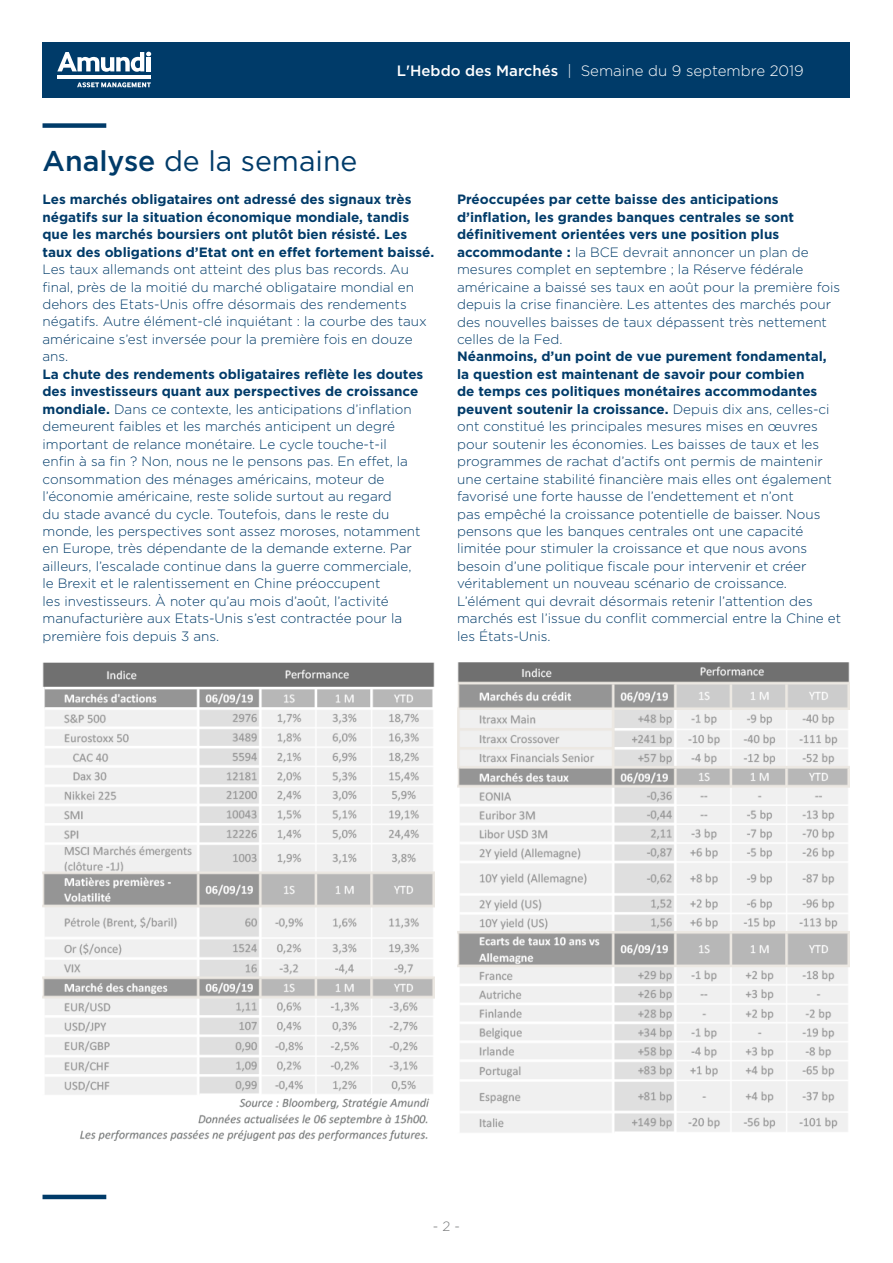
<style>
.page{position:relative;width:893px;height:1263px;background:#fff}
.page>*{position:absolute;margin:0;border:0;box-sizing:border-box;transform-origin:0 0}
.t1{font:28.5px "Gotham";color:#003b69}
.t2{font:300 15px "Gotham";color:#fff}
.t3{font:300 13.5px/17.4px "Gotham";color:#003b69}
.t4{font:700 13.5px/17.4px "Gotham";color:#003b69}
.t5{font:300 13.5px "Gotham";color:#787a7b}
.s1{font-weight:500}
.s2{font-weight:700}
</style>
<div class="page">
<div style="left:43px;top:43px;width:807px;height:55px;background:#003b69"></div>
<svg style="left:57px;top:52px;width:94px;height:20px"></svg>
<hr style="left:147px;top:57px;width:4px;height:14px;background:#fff">
<hr style="left:58px;top:75px;width:93px;height:4px;background:#fff">
<svg style="left:77px;top:82px;width:74px;height:6px"></svg>
<div style="left:43px;top:123px;width:63px;height:5px;background:#003b69"></div>
<hr style="left:43px;top:1195px;width:63px;height:4px;background:#003b69">
<img style="left:43px;top:663px;width:391px;height:477px">
<img style="left:457px;top:663px;width:392px;height:470px">
<p class="t2" style="left:397px;top:61px;width:408px"><span class="s1">L'Hebdo des Marchés</span> | Semaine du 9 septembre 2019</p>
<h1 class="t1" style="left:43px;top:142px;width:316px"><span class="s1">Analyse</span> de la semaine</h1>
<p class="t4" style="left:43px;top:191px;width:393px">Les marchés obligataires ont adressé des signaux très négatifs sur la situation économique mondiale, tandis que les marchés boursiers ont plutôt bien résisté. Les taux des obligations d’Etat ont en effet fortement baissé.</p>
<p class="t3" style="left:43px;top:260px;width:386px">Les taux allemands ont atteint des plus bas records. Au final, près de la moitié du marché obligataire mondial en dehors des Etats-Unis offre désormais des rendements négatifs. Autre élément-clé inquiétant : la courbe des taux américaine s’est inversée pour la première fois en douze ans.</p>
<p class="t3" style="left:43px;top:365px;width:382px"><span class="s2">La chute des rendements obligataires reflète les doutes des investisseurs quant aux perspectives de croissance mondiale.</span> Dans ce contexte, les anticipations d’inflation demeurent faibles et les marchés anticipent un degré important de relance monétaire. Le cycle touche-t-il<br>enfin à sa fin ? Non, nous ne le pensons pas. En effet, la consommation des ménages américains, moteur de l’économie américaine, reste solide surtout au regard<br>du stade avancé du cycle. Toutefois, dans le reste du monde, les perspectives sont assez moroses, notamment en Europe, très dépendante de la demande externe. Par ailleurs, l’escalade continue dans la guerre commerciale, le Brexit et le ralentissement en Chine préoccupent<br>les investisseurs. À noter qu’au mois d’août, l’activité manufacturière aux Etats-Unis s’est contractée pour la première fois depuis 3 ans.</p>
<p class="t3" style="left:457px;top:190px;width:384px"><span class="s2">Préoccupées par cette baisse des anticipations d’inflation, les grandes banques centrales se sont définitivement orientées vers une position plus accommodante :</span> la BCE devrait annoncer un plan de mesures complet en septembre ; la Réserve fédérale américaine a baissé ses taux en août pour la première fois depuis la crise financière. Les attentes des marchés pour des nouvelles baisses de taux dépassent très nettement celles de la Fed.</p>
<p class="t3" style="left:457px;top:348px;width:386px"><span class="s2">Néanmoins, d’un point de vue purement fondamental, la question est maintenant de savoir pour combien<br>de temps ces politiques monétaires accommodantes peuvent soutenir la croissance.</span> Depuis dix ans, celles-ci ont constitué les principales mesures mises en œuvres pour soutenir les économies. Les baisses de taux et les programmes de rachat d’actifs ont permis de maintenir une certaine stabilité financière mais elles ont également favorisé une forte hausse de l’endettement et n’ont<br>pas empêché la croissance potentielle de baisser. Nous pensons que les banques centrales ont une capacité limitée pour stimuler la croissance et que nous avons besoin d’une politique fiscale pour intervenir et créer véritablement un nouveau scénario de croissance.<br>L’élément qui devrait désormais retenir l’attention des marchés est l’issue du conflit commercial entre la Chine et les États-Unis.</p>
<p class="t5" style="left:433px;top:1218px;width:29px">- 2 -</p>
</div>
